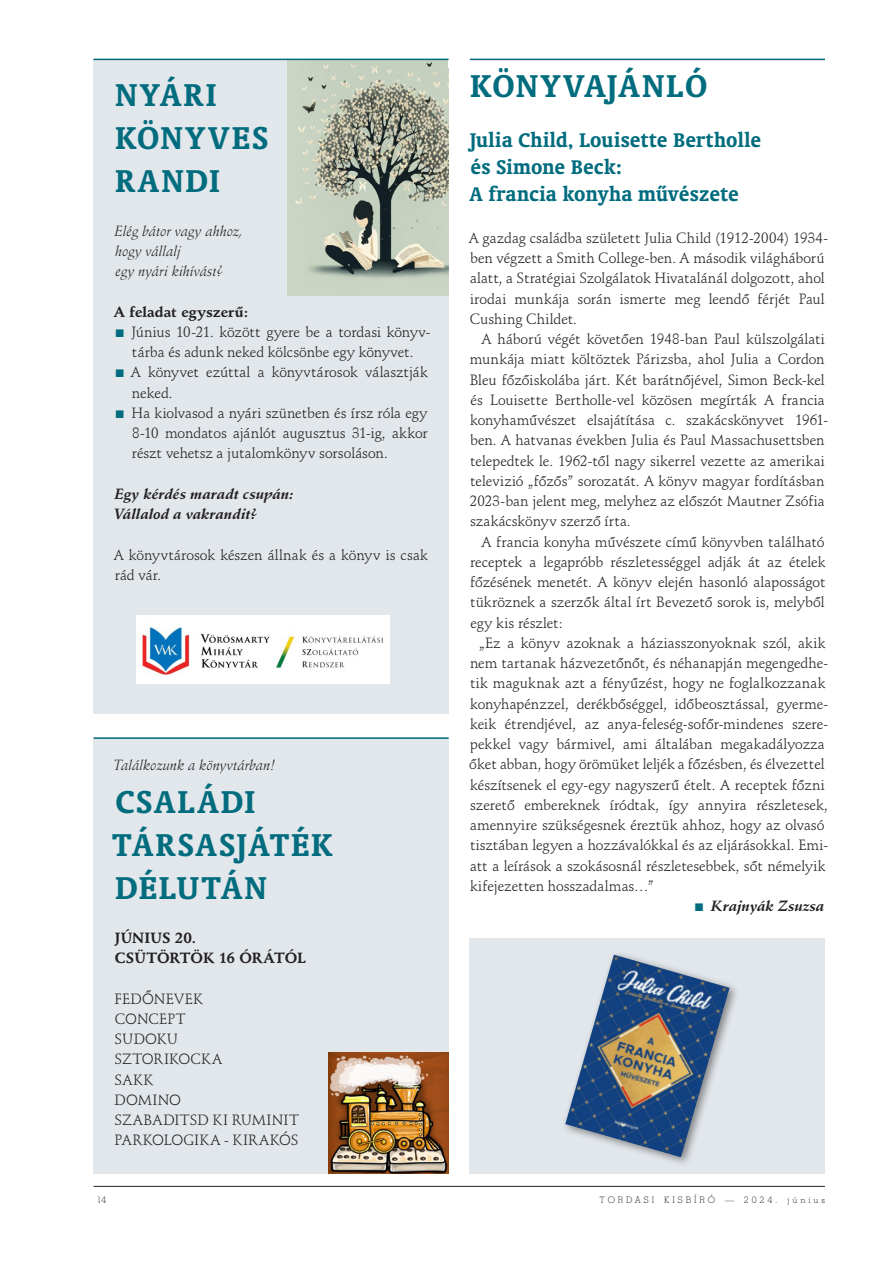
<style>
.page{position:relative;width:893px;height:1263px;background:#fff}
.page>*{position:absolute;margin:0;border:0;box-sizing:border-box;transform-origin:0 0}
.t1{font:700 36px/43.2px "Oranda PFL";letter-spacing:.065em;color:#016c7e}
.t2{font:700 22.5px/27px "Oranda PFL";letter-spacing:.005em;color:#016c7e}
.t3{font:14.55px/20.2px "Schneidler PFL";color:#231f20}
.t4{font:italic 14.55px/20.2px "Schneidler PFL";letter-spacing:-.01em;color:#231f20}
.t5{font:italic 700 14.55px/20.2px "Schneidler PFL";letter-spacing:.005em;color:#231f20}
.t6{font:700 14.55px/20.2px "Schneidler PFL";letter-spacing:-.005em;color:#231f20}
.t7{font:9px "Stymie Lt PFL";letter-spacing:.315em;color:#231f20}
</style>
<div class="page">
<hr style="left:94px;top:1186px;width:731px;height:1px;background:#231f20">
<div style="left:94px;top:60px;width:355px;height:654px;background:#e2e7eb"></div>
<img style="left:287px;top:60px;width:162px;height:235px">
<img style="left:137px;top:615px;width:252px;height:69px">
<div style="left:94px;top:737px;width:355px;height:437px;background:#e2e7eb"></div>
<img style="left:328px;top:1052px;width:121px;height:122px">
<div style="left:470px;top:938px;width:355px;height:236px;background:#e2e7eb"></div>
<img style="left:565px;top:955px;width:164px;height:202px">
<hr style="left:94px;top:59px;width:355px;height:1px;background:#016c7e">
<hr style="left:94px;top:737px;width:355px;height:2px;background:#016c7e">
<hr style="left:470px;top:59px;width:355px;height:1px;background:#016c7e">
<h1 class="t1" style="left:115px;top:72px;width:154px">NYÁRI<br>KÖNYVES<br>RANDI</h1>
<p class="t4" style="left:115px;top:220px;width:130px">Elég bátor vagy ahhoz, hogy vállalj<br>egy nyári kihívást?</p>
<p class="t6" style="left:114px;top:301px;width:136px">A feladat egyszerű:</p>
<p class="t3" style="left:131px;top:322px;width:301px">Június 10-21. között gyere be a tordasi könyv&shy;tárba és adunk neked kölcsönbe egy könyvet.<br>A könyvet ezúttal a könyvtárosok választják neked.<br>Ha kiolvasod a nyári szünetben és írsz róla egy 8-10 mondatos ajánlót augusztus 31-ig, akkor részt vehetsz a jutalomkönyv sorsoláson.</p>
<p class="t5" style="left:114px;top:484px;width:181px">Egy kérdés maradt csupán:<br>Vállalod a vakrandit?</p>
<p class="t3" style="left:114px;top:545px;width:316px">A könyvtárosok készen állnak és a könyv is csak rád vár.</p>
<p class="t4" style="left:114px;top:754px;width:164px">Találkozunk a könyvtárban!</p>
<h1 class="t1" style="left:113px;top:779px;width:222px">CSALÁDI<br>TÁRSASJÁTÉK<br>DÉLUTÁN</h1>
<p class="t6" style="left:115px;top:927px;width:193px">JÚNIUS 20.<br>CSÜTÖRTÖK 16 ÓRÁTÓL</p>
<p class="t3" style="left:115px;top:988px;width:186px">FEDŐNEVEK<br>CONCEPT<br>SUDOKU<br>SZTORIKOCKA<br>SAKK<br>DOMINO<br>SZABADITSD KI RUMINIT<br>PARKOLOGIKA - KIRAKÓS</p>
<h1 class="t1" style="left:470px;top:63px;width:238px">KÖNYVAJÁNLÓ</h1>
<h2 class="t2" style="left:470px;top:126px;width:293px">Julia Child, Louisette Bertholle és Simone Beck:<br>A francia konyha művészete</h2>
<p class="t3" style="left:469px;top:228px;width:361px">A gazdag családba született Julia Child (1912-2004) 1934- ben végzett a Smith College-ben. A második világháború alatt, a Stratégiai Szolgálatok Hivatalánál dolgozott, ahol irodai munkája során ismerte meg leendő férjét Paul Cushing Childet.</p>
<p class="t3" style="left:470px;top:329px;width:360px;text-indent:12px">A háború végét követően 1948-ban Paul külszolgálati munkája miatt költöztek Párizsba, ahol Julia a Cordon Bleu főzőiskolába járt. Két barátnőjével, Simon Beck-kel és Louisette Bertholle-vel közösen megírták A francia konyhaművészet elsajátítása c. szakácskönyvet 1961- ben. A hatvanas években Julia és Paul Massachusettsben telepedtek le. 1962-től nagy sikerrel vezette az amerikai televizió „főzős” sorozatát. A könyv magyar fordításban 2023-ban jelent meg, melyhez az előszót Mautner Zsófia szakácskönyv szerző írta.</p>
<p class="t3" style="left:470px;top:531px;width:357px;text-align:justify;text-indent:12px">A francia konyha művészete című könyvben található receptek a legapróbb részletességgel adják át az ételek főzésének menetét. A könyv elején hasonló alaposságot tükröznek a szerzők által írt Bevezető sorok is, melyből egy kis részlet:</p>
<p class="t3" style="left:469px;top:633px;width:360px;text-indent:10px">„Ez a könyv azoknak a háziasszonyoknak szól, akik nem tartanak házvezetőnőt, és néhanapján megengedhe&shy;tik maguknak azt a fényűzést, hogy ne foglalkozzanak konyhapénzzel, derékbőséggel, időbeosztással, gyerme&shy;keik étrendjével, az anya-feleség-sofőr-mindenes szere&shy;pekkel vagy bármivel, ami általában megakadályozza őket abban, hogy örömüket leljék a főzésben, és élvezettel készítsenek el egy-egy nagyszerű ételt. A receptek főzni szerető embereknek íródtak, így annyira részletesek, amennyire szükségesnek éreztük ahhoz, hogy az olvasó tisztában legyen a hozzávalókkal és az eljárásokkal. Emi&shy;att a leírások a szokásosnál részletesebbek, sőt némelyik kifejezetten hosszadalmas…”</p>
<p class="t5" style="left:711px;top:896px;width:115px">Krajnyák Zsuzsa</p>
<p class="t7" style="left:97px;top:1195px;width:11px">14</p>
<p class="t7" style="left:600px;top:1195px;width:226px">TORDASI KISBÍRÓ — 2024. június</p>
</div>
